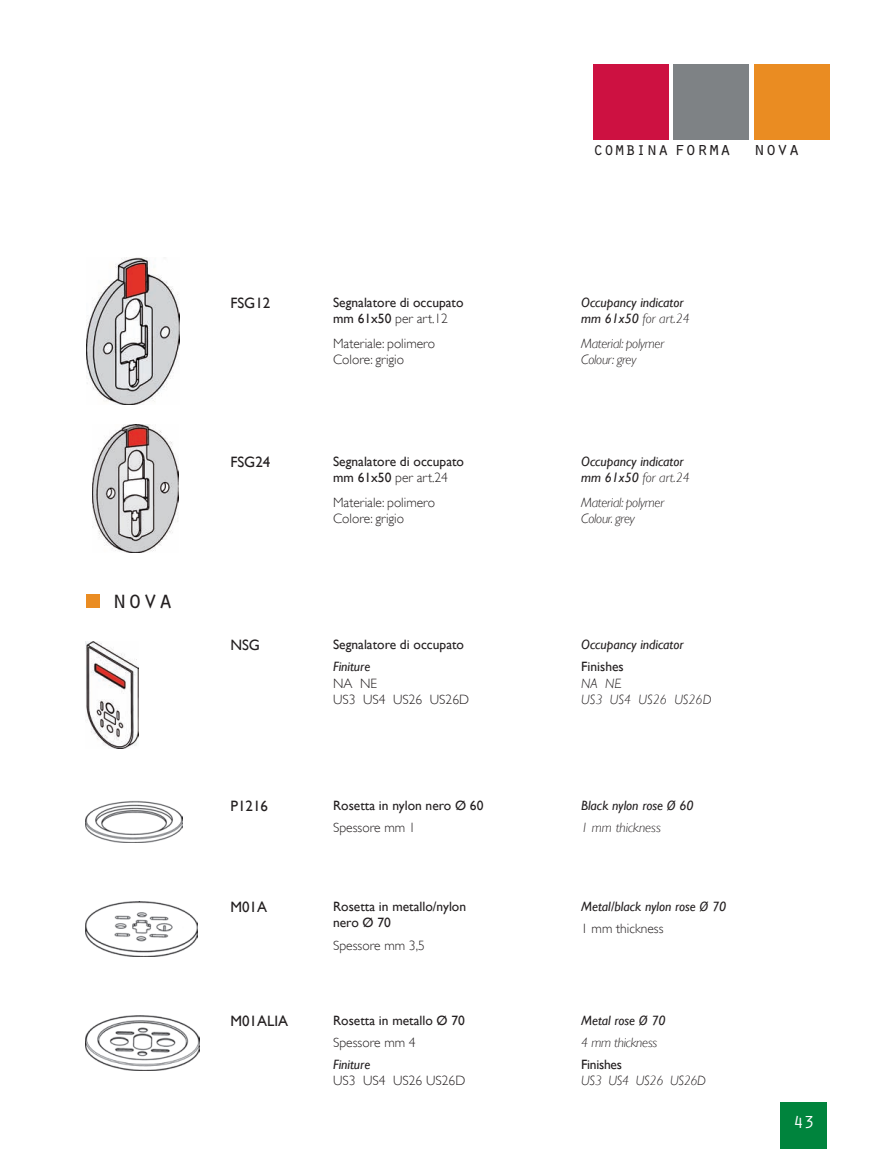
<style>
.page{position:relative;width:893px;height:1149px;background:#fff}
.page>*{position:absolute;margin:0;border:0;box-sizing:border-box;transform-origin:0 0}
.t1{font:25.5px "Orator Std";color:#231f20}
.t2{font:19.2px "Orator Std";color:#231f20}
.t3{font:18px "Orator Std";color:#fff}
.t4{font:15px "Gill Sans";color:#231f20}
.t5{font:13.5px/16.2px "Gill Sans";color:#231f20}
.t6{font:italic 13.5px/16.2px "Gill Sans";color:#231f20}
.t7{font:300 13.5px/16.2px "Gill Sans";color:#231f20}
.t8{font:italic 300 13.5px/16.2px "Gill Sans";letter-spacing:-.02em;color:#231f20}
.t9{font:italic 300 13.5px/16.2px "Gill Sans";color:#231f20}
.s1{font-weight:300}
.s2{font-size:18.75px}
</style>
<div class="page">
<div style="left:593px;top:64px;width:76px;height:75px;background:#cd1141"></div>
<div style="left:754px;top:64px;width:75px;height:75px;background:#ea8c22"></div>
<div style="left:674px;top:64px;width:75px;height:75px;background:#7e8285"></div>
<div style="left:781px;top:1101px;width:46px;height:47px;background:#00843d"></div>
<img style="left:87px;top:257px;width:93px;height:147px">
<img style="left:93px;top:424px;width:85px;height:128px">
<img style="left:85px;top:800px;width:97px;height:42px">
<img style="left:85px;top:901px;width:112px;height:54px">
<img style="left:85px;top:641px;width:54px;height:107px">
<img style="left:85px;top:1015px;width:115px;height:55px">
<div style="left:86px;top:594px;width:14px;height:13px;background:#ea8c22"></div>
<h1 class="t1" style="left:112px;top:581px;width:63px">nova</h1>
<p class="t4" style="left:230px;top:294px;width:42px">FSG12</p>
<p class="t5" style="left:333px;top:294px;width:132px">Segnalatore di occupato mm 61x50 <span class="s1">per art.12</span></p>
<p class="t7" style="left:333px;top:335px;width:103px">Materiale: polimero<br>Colore: grigio</p>
<p class="t4" style="left:230px;top:453px;width:42px">FSG24</p>
<p class="t5" style="left:333px;top:453px;width:132px">Segnalatore di occupato mm 61x50 <span class="s1">per art.24</span></p>
<p class="t7" style="left:333px;top:494px;width:103px">Materiale: polimero<br>Colore: grigio</p>
<p class="t4" style="left:230px;top:636px;width:31px">NS G</p>
<p class="t5" style="left:333px;top:636px;width:132px">Segnalatore di occupato</p>
<p class="t6" style="left:333px;top:658px;width:39px">Finiture</p>
<p class="t7" style="left:333px;top:674px;width:138px">NA NE<br>US3 US4 US26 US26D</p>
<p class="t4" style="left:230px;top:796px;width:39px">P1216</p>
<p class="t5" style="left:333px;top:796px;width:152px">Rosetta in nylon nero Ø 60</p>
<p class="t7" style="left:333px;top:818px;width:84px">Spessore mm 1</p>
<p class="t4" style="left:230px;top:898px;width:38px">M01A</p>
<p class="t5" style="left:333px;top:898px;width:135px">Rosetta in metallo/nylon nero Ø 70</p>
<p class="t7" style="left:333px;top:936px;width:93px">Spessore mm 3,5</p>
<p class="t4" style="left:230px;top:1011px;width:36px">M01ALIA</p>
<p class="t5" style="left:333px;top:1011px;width:133px">Rosetta in metallo Ø 70</p>
<p class="t7" style="left:333px;top:1033px;width:84px">Spessore mm 4</p>
<p class="t6" style="left:333px;top:1056px;width:39px">Finiture</p>
<p class="t7" style="left:333px;top:1072px;width:134px">US3 US4 US26 US26D</p>
<h2 class="t2" style="left:593px;top:135px;width:208px"><span class="s2">combina</span> forma nova</h2>
<p class="t6" style="left:581px;top:294px;width:110px">Occupancy indicator mm 61x50 <span class="s1">for art.24</span></p>
<p class="t8" style="left:581px;top:335px;width:84px">Material: polymer<br>Colour: grey</p>
<p class="t6" style="left:581px;top:453px;width:110px">Occupancy indicator mm 61x50 <span class="s1">for art.24</span></p>
<p class="t8" style="left:581px;top:494px;width:84px">Material: polymer<br>Colour. grey</p>
<p class="t6" style="left:581px;top:636px;width:104px">Occupancy indicator</p>
<p class="t5" style="left:581px;top:658px;width:44px">Finishes</p>
<p class="t9" style="left:581px;top:674px;width:132px">NA NE<br>US3 US4 US26 US26D</p>
<p class="t6" style="left:581px;top:796px;width:114px">Black nylon rose Ø 60</p>
<p class="t9" style="left:581px;top:819px;width:81px">1 mm thickness</p>
<p class="t6" style="left:581px;top:898px;width:147px">Metal/black nylon rose Ø 70</p>
<p class="t7" style="left:581px;top:920px;width:84px">1 mm thickness</p>
<p class="t6" style="left:581px;top:1011px;width:86px">Metal rose Ø 70</p>
<p class="t8" style="left:581px;top:1033px;width:78px">4 mm thickness</p>
<p class="t5" style="left:581px;top:1055px;width:42px">Finishes</p>
<p class="t8" style="left:581px;top:1072px;width:126px">US3 US4 US26 US26D</p>
<h3 class="t3" style="left:793px;top:1108px;width:23px">43</h3>
</div>
